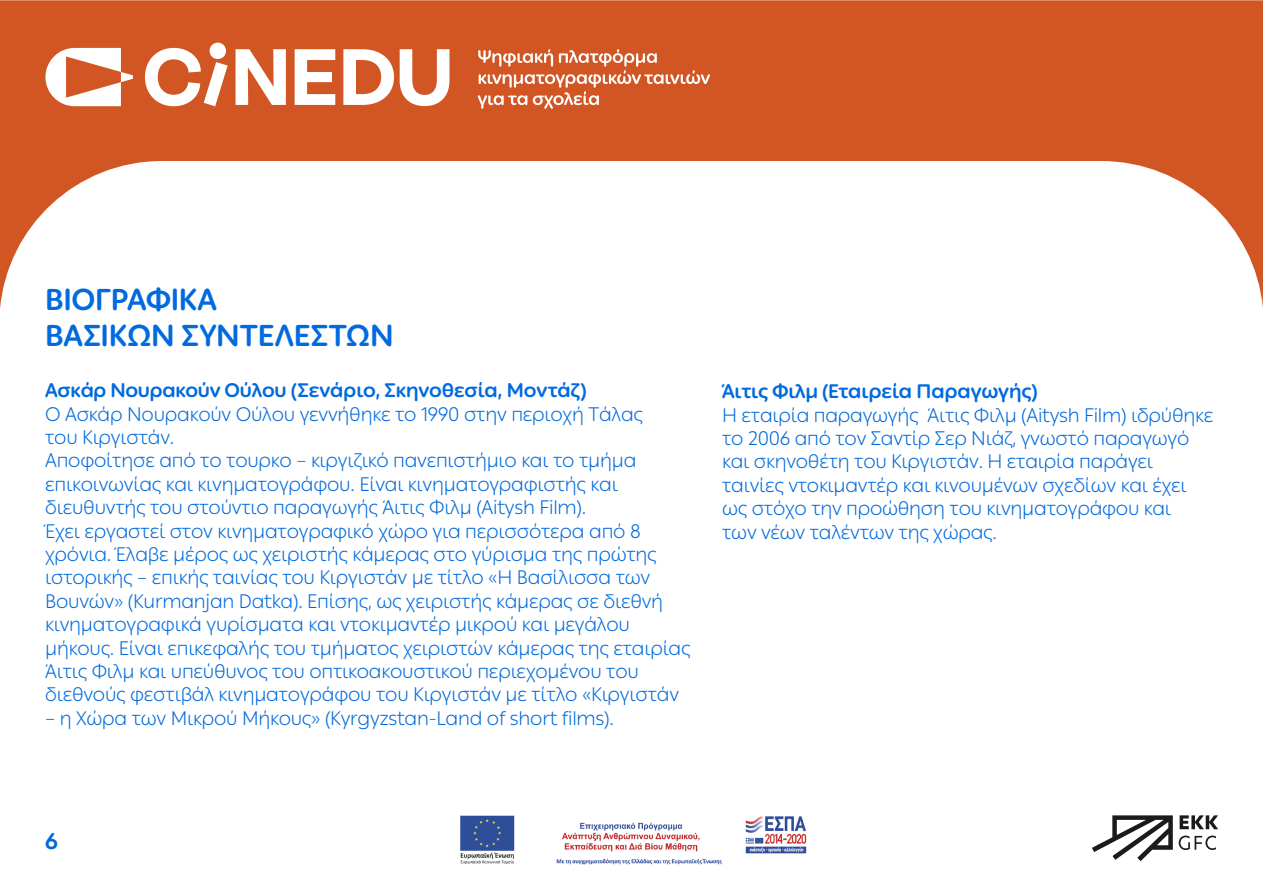
<style>
.page{position:relative;width:1263px;height:893px;background:#fff}
.page>*{position:absolute;margin:0;border:0;box-sizing:border-box;transform-origin:0 0}
.t1{font:700 30px/36px "Ping Round LCG";letter-spacing:-.01em;color:#006ade}
.t2{font:700 22.5px "Ping Round LCG";color:#006adb}
.t3{font:300 19.5px/23.4px "Ping Round LCG";letter-spacing:-.01em;color:#006adb}
.s1{font-weight:700}
.s2{font-weight:700;color:#006ade}
</style>
<div class="page">
<svg style="left:0;top:0;width:1263px;height:309px"></svg>
<svg style="left:45px;top:48px;width:88px;height:58px"></svg>
<svg style="left:145px;top:43px;width:83px;height:63px"></svg>
<svg style="left:236px;top:49px;width:50px;height:56px"></svg>
<svg style="left:295px;top:49px;width:40px;height:56px"></svg>
<svg style="left:343px;top:49px;width:51px;height:56px"></svg>
<svg style="left:400px;top:49px;width:49px;height:57px"></svg>
<svg style="left:478px;top:49px;width:232px;height:60px;background:#da754c"></svg>
<svg style="left:1092px;top:815px;width:81px;height:46px"></svg>
<svg style="left:1179px;top:815px;width:39px;height:14px"></svg>
<svg style="left:1179px;top:836px;width:37px;height:14px"></svg>
<img style="left:460px;top:815px;width:347px;height:50px">
<h1 class="t1" style="left:45px;top:280px;width:350px">ΒΙΟΓΡΑΦΙΚΑ<br>ΒΑΣΙΚΩΝ ΣΥΝΤΕΛΕΣΤΩΝ</h1>
<p class="t3" style="left:45px;top:378px;width:647px"><span class="s1">Ασκάρ Νουρακούν Ούλου</span> <span class="s2">(Σενάριο, Σκηνοθεσία, Μοντάζ)<br></span>O Ασκάρ Νουρακούν Ούλου γεννήθηκε το 1990 στην περιοχή Τάλας<br>του Κιργιστάν.<br>Αποφοίτησε από το τουρκο – κιργιζικό πανεπιστήμιο και το τμήμα επικοινωνίας και κινηματογράφου. Είναι κινηματογραφιστής και διευθυντής του στούντιο παραγωγής Άιτις Φιλμ (Aitysh Film).<br>Έχει εργαστεί στον κινηματογραφικό χώρο για περισσότερα από 8 χρόνια. Έλαβε μέρος ως χειριστής κάμερας στο γύρισμα της πρώτης ιστορικής – επικής ταινίας του Κιργιστάν με τίτλο «Η Βασίλισσα των Βουνών» (Kurmanjan Datka). Επίσης, ως χειριστής κάμερας σε διεθνή κινηματογραφικά γυρίσματα και ντοκιμαντέρ μικρού και μεγάλου μήκους. Είναι επικεφαλής του τμήματος χειριστών κάμερας της εταιρίας Άιτις Φιλμ και υπεύθυνος του οπτικοακουστικού περιεχομένου του διεθνούς φεστιβάλ κινηματογράφου του Κιργιστάν με τίτλο «Κιργιστάν</p>
<p class="t3" style="left:45px;top:705px;width:570px">– η Χώρα των Μικρού Μήκους» (Kyrgyzstan-Land of short films).</p>
<p class="t3" style="left:722px;top:379px;width:493px"><span class="s1">Άιτις Φιλμ</span> <span class="s2">(Εταιρεία Παραγωγής)<br></span>Η εταιρία παραγωγής Άιτις Φιλμ (Aitysh Film) ιδρύθηκε το 2006 από τον Σαντίρ Σερ Νιάζ, γνωστό παραγωγό και σκηνοθέτη του Κιργιστάν. Η εταιρία παράγει ταινίες ντοκιμαντέρ και κινουμένων σχεδίων και έχει ως στόχο την προώθηση του κινηματογράφου και<br>των νέων ταλέντων της χώρας.</p>
<p class="t2" style="left:45px;top:824px;width:15px">6</p>
</div>
